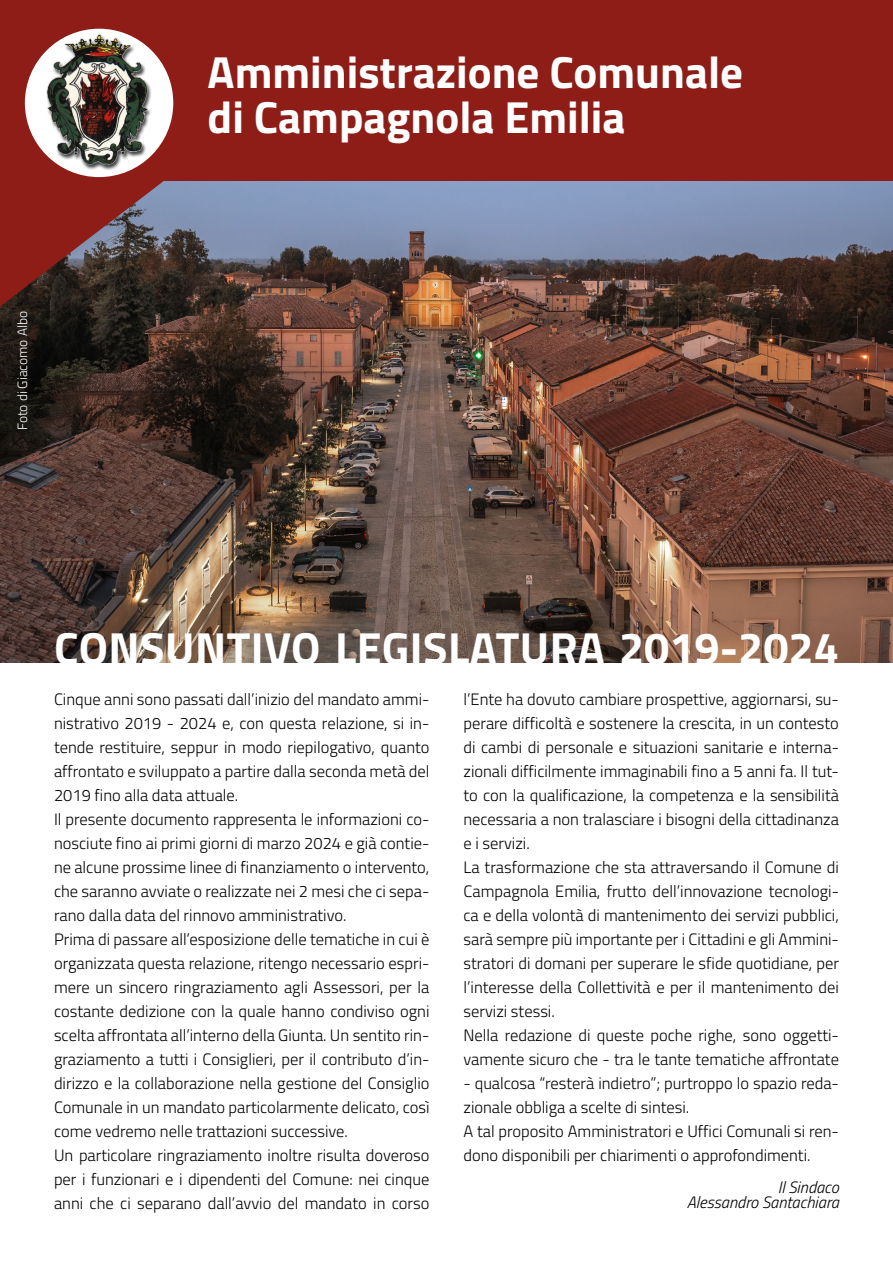
<style>
.page{position:relative;width:893px;height:1263px;background:#fff}
.page>*{position:absolute;margin:0;border:0;box-sizing:border-box;transform-origin:0 0}
.t1{font:700 45px/45px "Titillium Web";color:#fff}
.t2{font:300 16.5px/24px "Titillium Web";color:#000}
.t3{font:italic 300 16.5px/15px "Titillium Web";color:#000;text-align:right}
.t4{font:300 13.5px "Titillium Web";color:#fff}
</style>
<div class="page">
<img style="left:0;top:181px;width:893px;height:482px">
<div style="left:0;top:0;width:893px;height:181px;background:#8e1d17"></div>
<svg style="left:0;top:172px;width:165px;height:134px;background:#6e302e"></svg>
<img style="left:24px;top:28px;width:150px;height:144px">
<p class="t4" style="left:13px;top:430px;width:120px;rotate:-90deg">Foto di Giacomo Albo</p>
<h1 class="t1" style="left:208px;top:48px;width:537px">Amministrazione Comunale di Campagnola Emilia</h1>
<h1 class="t1" style="left:54px;top:623px;width:786px">CONSUNTIVO LEGISLATURA 2019-2024</h1>
<p class="t2" style="left:54px;top:686px;width:377px">Cinque anni sono passati dall’inizio del mandato ammi&shy;nistrativo 2019 - 2024 e, con questa relazione, si in&shy;tende restituire, seppur in modo riepilogativo, quanto affrontato e sviluppato a partire dalla seconda metà del 2019 fino alla data attuale.<br>Il presente documento rappresenta le informazioni co&shy;nosciute fino ai primi giorni di marzo 2024 e già contie&shy;ne alcune prossime linee di finanziamento o intervento, che saranno avviate o realizzate nei 2 mesi che ci sepa&shy;rano dalla data del rinnovo amministrativo.<br>Prima di passare all’esposizione delle tematiche in cui è organizzata questa relazione, ritengo necessario espri&shy;mere un sincero ringraziamento agli Assessori, per la costante dedizione con la quale hanno condiviso ogni scelta affrontata all’interno della Giunta. Un sentito rin&shy;graziamento a tutti i Consiglieri, per il contributo d’in&shy;dirizzo e la collaborazione nella gestione del Consiglio Comunale in un mandato particolarmente delicato, così come vedremo nelle trattazioni successive.<br>Un particolare ringraziamento inoltre risulta doveroso per i funzionari e i dipendenti del Comune: nei cinque anni che ci separano dall’avvio del mandato in corso</p>
<p class="t2" style="left:463px;top:686px;width:377px">l’Ente ha dovuto cambiare prospettive, aggiornarsi, su&shy;perare difficoltà e sostenere la crescita, in un contesto di cambi di personale e situazioni sanitarie e interna&shy;zionali difficilmente immaginabili fino a 5 anni fa. Il tut&shy;to con la qualificazione, la competenza e la sensibilità necessaria a non tralasciare i bisogni della cittadinanza e i servizi.<br>La trasformazione che sta attraversando il Comune di Campagnola Emilia, frutto dell’innovazione tecnologi&shy;ca e della volontà di mantenimento dei servizi pubblici, sarà sempre più importante per i Cittadini e gli Ammini&shy;stratori di domani per superare le sfide quotidiane, per l’interesse della Collettività e per il mantenimento dei servizi stessi.<br>Nella redazione di queste poche righe, sono oggetti&shy;vamente sicuro che - tra le tante tematiche affrontate</p>
<p class="t2" style="left:463px;top:1070px;width:377px">- qualcosa “resterà indietro”; purtroppo lo spazio reda&shy;zionale obbliga a scelte di sintesi.<br>A tal proposito Amministratori e Uffici Comunali si ren&shy;dono disponibili per chiarimenti o approfondimenti.</p>
<p class="t3" style="left:687px;top:1179px;width:154px">Il Sindaco<br>Alessandro Santachiara</p>
</div>
